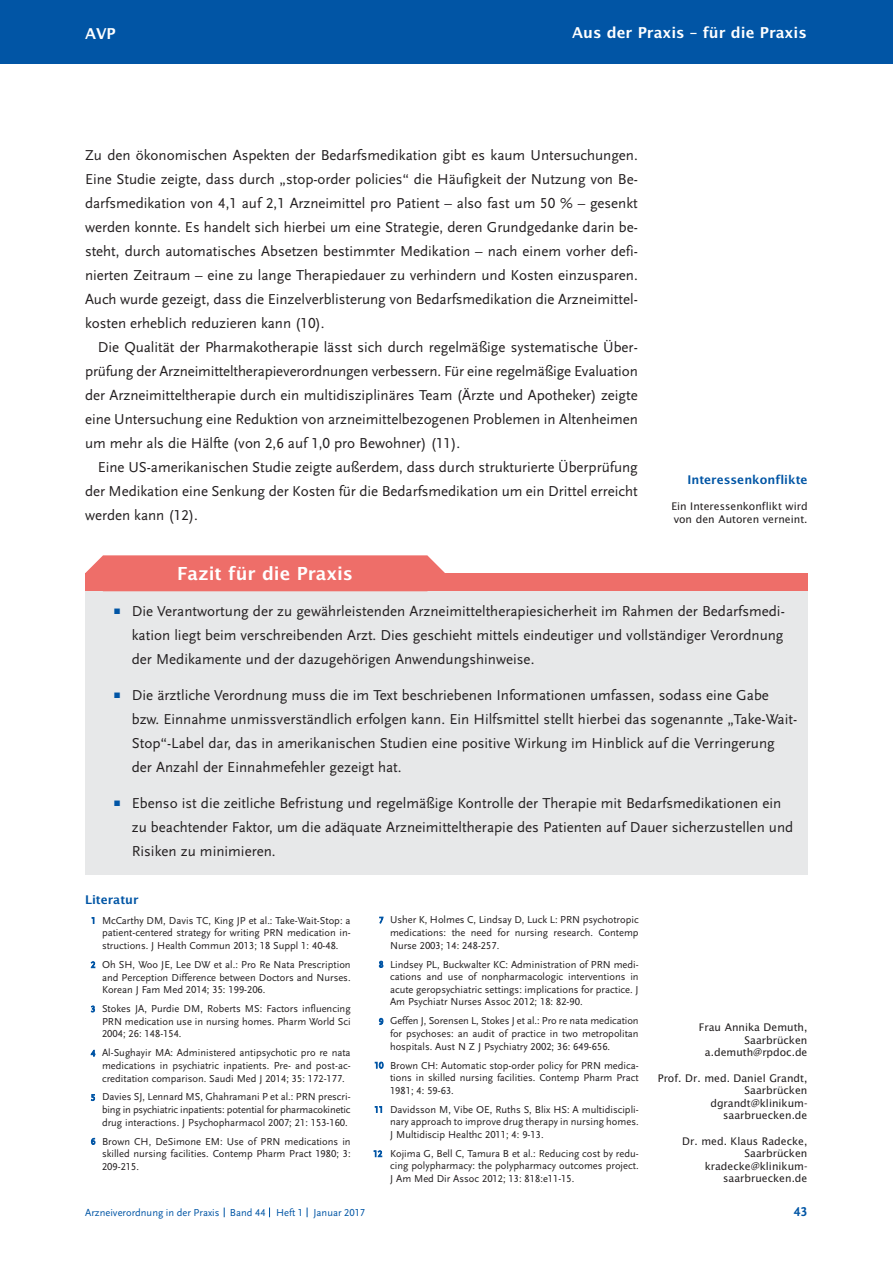
<style>
.page{position:relative;width:893px;height:1263px;background:#fff}
.page>*{position:absolute;margin:0;border:0;box-sizing:border-box;transform-origin:0 0}
.t1{font:600 18px "Lucida Sans";color:#fff}
.t2{font:15px/24px "Scala Sans LF";color:#231f20;text-align:justify}
.t3{font:600 15px "Lucida Sans";color:#fff}
.t4{font:700 13.5px "Scala Sans LF";color:#0155a5}
.t5{font:600 12px "Lucida Sans";color:#0155a5}
.t6{font:10.5px/12.6px "Scala Sans LF";color:#231f20;text-align:justify}
.t7{font:10.5px/12.6px "Lucida Sans";color:#231f20;text-align:right}
.t8{font:10.5px "Scala Sans LF";color:#0155a5}
.s1{font-family:"Scala Sans Expert";font-size:12px;color:#0155a5}
.s2{font-size:9px;color:#0155a5}
</style>
<div class="page">
<div style="left:0;top:0;width:892px;height:64px;background:#0155a5"></div>
<div style="left:85px;top:573px;width:723px;height:18px;background:#ee6e69"></div>
<div style="left:85px;top:592px;width:723px;height:283px;background:#e7e8e9"></div>
<svg style="left:85px;top:555px;width:360px;height:18px;background:#ef7873"></svg>
<p class="t3" style="left:85px;top:25px;width:32px">AVP</p>
<p class="t3" style="left:572px;top:24px;width:236px">Aus der Praxis – für die Praxis</p>
<p class="t2" style="left:85px;top:143px;width:554px">Zu den ökonomischen Aspekten der Bedarfsmedikation gibt es kaum Untersuchungen.<br>Eine Studie zeigte, dass durch „stop-order policies“ die Häufigkeit der Nutzung von Be&shy;darfsmedikation von 4,1 auf 2,1 Arzneimittel pro Patient – also fast um 50 % – gesenkt werden konnte. Es handelt sich hierbei um eine Strategie, deren Grundgedanke darin be&shy;steht, durch automatisches Absetzen bestimmter Medikation – nach einem vorher defi&shy;nierten Zeitraum – eine zu lange Therapiedauer zu verhindern und Kosten einzusparen.<br>Auch wurde gezeigt, dass die Einzelverblisterung von Bedarfsmedikation die Arzneimittel&shy;kosten erheblich reduzieren kann (10).</p>
<p class="t2" style="left:85px;top:335px;width:554px;text-indent:13px">Die Qualität der Pharmakotherapie lässt sich durch regelmäßige systematische Über&shy;prüfung der Arzneimitteltherapieverordnungen verbessern. Für eine regelmäßige Evaluation der Arzneimitteltherapie durch ein multidisziplinäres Team (Ärzte und Apotheker) zeigte eine Untersuchung eine Reduktion von arzneimittelbezogenen Problemen in Altenheimen um mehr als die Hälfte (von 2,6 auf 1,0 pro Bewohner) (11).</p>
<p class="t2" style="left:85px;top:455px;width:554px;text-indent:13px">Eine US-amerikanischen Studie zeigte außerdem, dass durch strukturierte Überprüfung der Medikation eine Senkung der Kosten für die Bedarfsmedikation um ein Drittel erreicht werden kann (12).</p>
<p class="t1" style="left:177px;top:563px;width:177px">Fazit für die Praxis</p>
<p class="t5" style="left:687px;top:473px;width:122px">Interessenkonflikte</p>
<p class="t7" style="left:671px;top:500px;width:138px;text-align:left">Ein Interessenkonflikt wird von den Autoren verneint.</p>
<p class="t2" style="left:132px;top:599px;width:654px;text-indent:-18px"><span class="s1">r</span> Die Verantwortung der zu gewährleistenden Arzneimitteltherapiesicherheit im Rahmen der Bedarfsmedi&shy;kation liegt beim verschreibenden Arzt. Dies geschieht mittels eindeutiger und vollständiger Verordnung der Medikamente und der dazugehörigen Anwendungshinweise.</p>
<p class="t2" style="left:132px;top:683px;width:667px;text-align:left;text-indent:-18px"><span class="s1">r</span> Die ärztliche Verordnung muss die im Text beschriebenen Informationen umfassen, sodass eine Gabe bzw. Einnahme unmissverständlich erfolgen kann. Ein Hilfsmittel stellt hierbei das sogenannte „Take-Wait-Stop“-Label dar, das in amerikanischen Studien eine positive Wirkung im Hinblick auf die Verringerung der Anzahl der Einnahmefehler gezeigt hat.</p>
<p class="t2" style="left:132px;top:791px;width:663px;text-align:left;text-indent:-18px"><span class="s1">r</span> Ebenso ist die zeitliche Befristung und regelmäßige Kontrolle der Therapie mit Bedarfsmedikationen ein zu beachtender Faktor, um die adäquate Arzneimitteltherapie des Patienten auf Dauer sicherzustellen und<br>Risiken zu minimieren.</p>
<p class="t5" style="left:85px;top:893px;width:55px">Literatur</p>
<p class="t6" style="left:102px;top:914px;width:250px;text-indent:-11px"><span class="s2">1</span> McCarthy DM, Davis TC, King JP et al.: Take-Wait-Stop: a patient-centered strategy for writing PRN medication in&shy;structions. J Health Commun 2013; 18 Suppl 1: 40-48.</p>
<p class="t6" style="left:102px;top:958px;width:250px;text-indent:-11px"><span class="s2">2</span> Oh SH, Woo JE, Lee DW et al.: Pro Re Nata Prescription and Perception Difference between Doctors and Nurses.<br>Korean J Fam Med 2014; 35: 199-206.</p>
<p class="t6" style="left:102px;top:1002px;width:250px;text-indent:-11px"><span class="s2">3</span> Stokes JA, Purdie DM, Roberts MS: Factors influencing PRN medication use in nursing homes. Pharm World Sci 2004; 26: 148-154.</p>
<p class="t6" style="left:102px;top:1047px;width:250px;text-indent:-11px"><span class="s2">4</span> Al-Sughayir MA: Administered antipsychotic pro re nata medications in psychiatric inpatients. Pre- and post-ac&shy;creditation comparison. Saudi Med J 2014; 35: 172-177.</p>
<p class="t6" style="left:102px;top:1091px;width:250px;text-indent:-11px"><span class="s2">5</span> Davies SJ, Lennard MS, Ghahramani P et al.: PRN prescri&shy;bing in psychiatric inpatients: potential for pharmacokinetic drug interactions. J Psychopharmacol 2007; 21: 153-160.</p>
<p class="t6" style="left:102px;top:1135px;width:250px;text-indent:-11px"><span class="s2">6</span> Brown CH, DeSimone EM: Use of PRN medications in skilled nursing facilities. Contemp Pharm Pract 1980; 3:<br>209-215.</p>
<p class="t6" style="left:390px;top:914px;width:250px;text-indent:-11px"><span class="s2">7</span> Usher K, Holmes C, Lindsay D, Luck L: PRN psychotropic medications: the need for nursing research. Contemp Nurse 2003; 14: 248-257.</p>
<p class="t6" style="left:390px;top:958px;width:250px;text-indent:-11px"><span class="s2">8</span> Lindsey PL, Buckwalter KC: Administration of PRN medi&shy;cations and use of nonpharmacologic interventions in acute geropsychiatric settings: implications for practice. J Am Psychiatr Nurses Assoc 2012; 18: 82-90.</p>
<p class="t6" style="left:390px;top:1015px;width:250px;text-indent:-11px"><span class="s2">9</span> Geffen J, Sorensen L, Stokes J et al.: Pro re nata medication for psychoses: an audit of practice in two metropolitan hospitals. Aust N Z J Psychiatry 2002; 36: 649-656.</p>
<p class="t6" style="left:390px;top:1059px;width:250px;text-indent:-16px"><span class="s2">10</span> Brown CH: Automatic stop-order policy for PRN medica&shy;tions in skilled nursing facilities. Contemp Pharm Pract 1981; 4: 59-63.</p>
<p class="t6" style="left:390px;top:1103px;width:250px;text-indent:-16px"><span class="s2">11</span> Davidsson M, Vibe OE, Ruths S, Blix HS: A multidiscipli&shy;nary approach to improve drug therapy in nursing homes.<br>J Multidiscip Healthc 2011; 4: 9-13.</p>
<p class="t6" style="left:390px;top:1147px;width:250px;text-indent:-17px"><span class="s2">12</span> Kojima G, Bell C, Tamura B et al.: Reducing cost by redu&shy;cing polypharmacy: the polypharmacy outcomes project.<br>J Am Med Dir Assoc 2012; 13: 818:e11-15.</p>
<p class="t8" style="left:85px;top:1207px;width:282px">Arzneiverordnung in der Praxis Band 44 Heft 1 Januar 2017</p>
<p class="t7" style="left:699px;top:1021px;width:110px">Frau Annika Demuth,<br>Saarbrücken a.demuth@rpdoc.de</p>
<p class="t7" style="left:658px;top:1072px;width:151px">Prof. Dr. med. Daniel Grandt,<br>Saarbrücken dgrandt@klinikum&shy;saarbruecken.de</p>
<p class="t7" style="left:682px;top:1135px;width:127px">Dr. med. Klaus Radecke,<br>Saarbrücken kradecke@klinikum&shy;saarbruecken.de</p>
<p class="t4" style="left:794px;top:1204px;width:15px">43</p>
</div>
